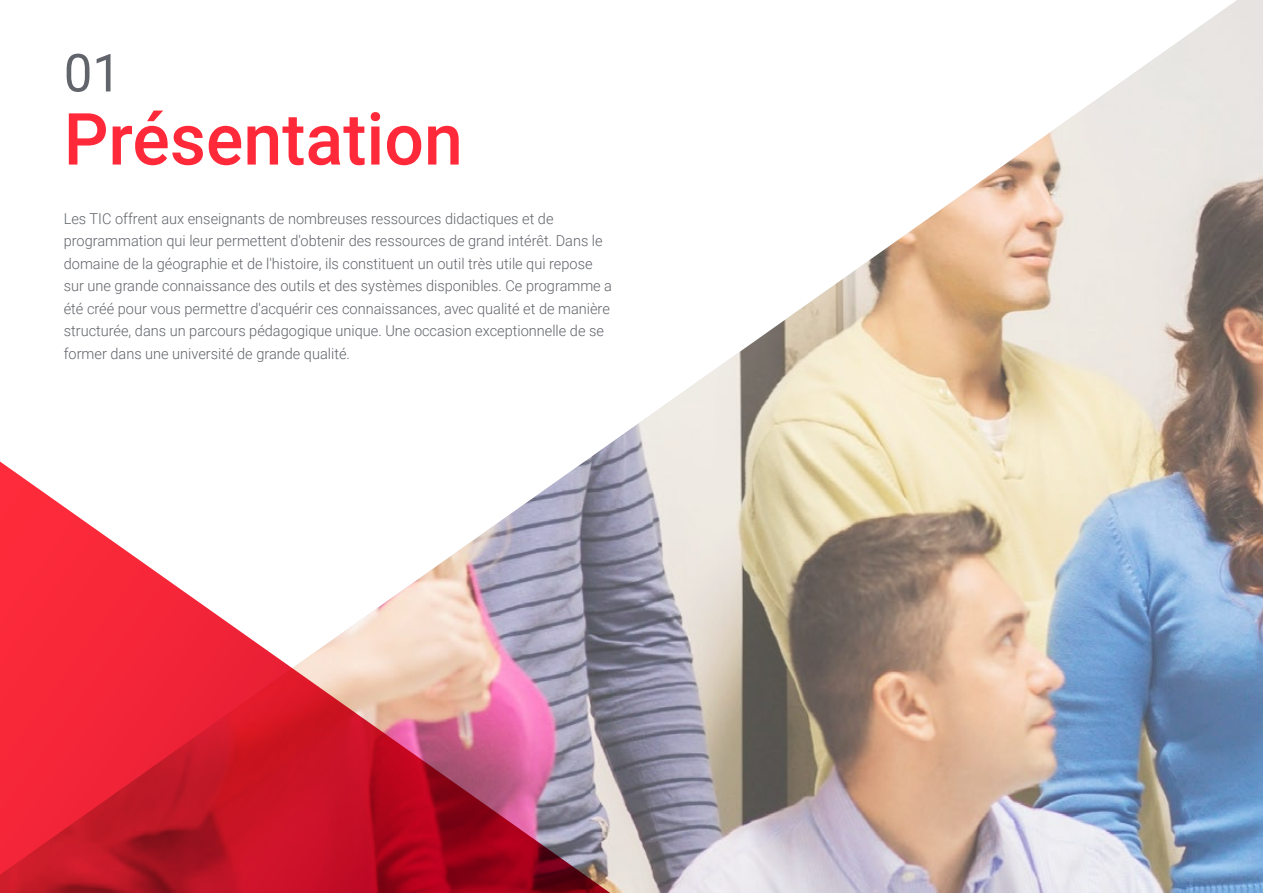
<style>
.page{position:relative;width:1263px;height:893px;background:#fff}
.page>*{position:absolute;margin:0;border:0;box-sizing:border-box;transform-origin:0 0}
.t1{font:500 72px "Roboto";color:#ff293a}
.t2{font:52.5px "Roboto";color:#61646a}
.t3{font:300 15px/22.5px "Roboto";color:#61646a}
</style>
<div class="page">
<img style="left:607px;top:0;width:656px;height:893px">
<svg style="left:0;top:446px;width:640px;height:447px"></svg>
<h2 class="t2" style="left:64px;top:36px;width:59px">01</h2>
<h1 class="t1" style="left:64px;top:89px;width:401px">Présentation</h1>
<p class="t3" style="left:64px;top:207px;width:550px">Les TIC offrent aux enseignants de nombreuses ressources didactiques et de programmation qui leur permettent d'obtenir des ressources de grand intérêt. Dans le domaine de la géographie et de l'histoire, ils constituent un outil très utile qui repose sur une grande connaissance des outils et des systèmes disponibles. Ce programme a été créé pour vous permettre d'acquérir ces connaissances, avec qualité et de manière structurée, dans un parcours pédagogique unique. Une occasion exceptionnelle de se former dans une université de grande qualité.</p>
</div>
